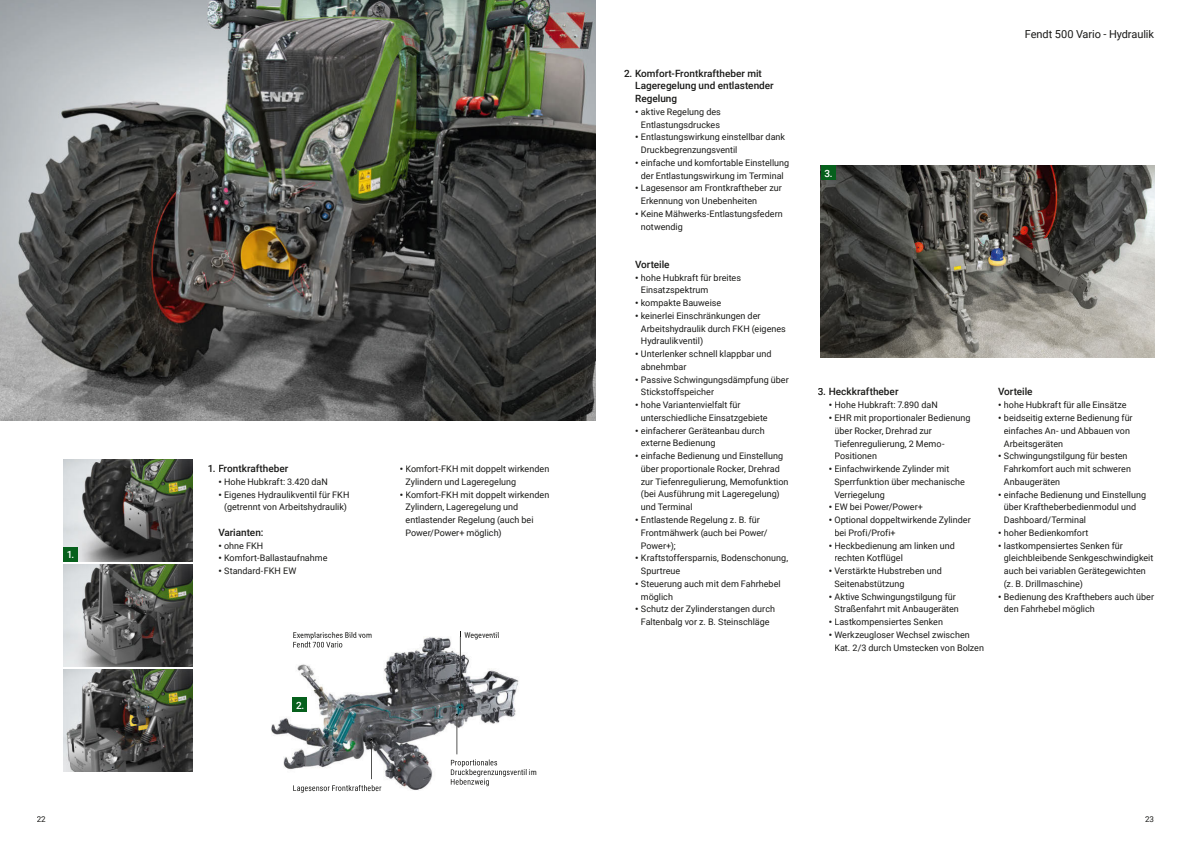
<style>
.page{position:relative;width:1191px;height:842px;background:#fff}
.page>*{position:absolute;margin:0;border:0;box-sizing:border-box;transform-origin:0 0}
.t1{font:11px "Roboto";letter-spacing:-.01em;color:#1a1a18}
.t2{font:500 10px/12.8px "Roboto";color:#1a1a18}
.t3{font:500 10px "Roboto";color:#fff}
.t4{font:9px/12.8px "Roboto";color:#1a1a18}
.t5{font:8px "Roboto Condensed";letter-spacing:.005em;color:#1a1a18}
.t6{font:8px "Roboto";color:#1a1a18}
.s1{font-weight:900}
</style>
<div class="page">
<img style="left:63px;top:459px;width:130px;height:102px">
<img style="left:63px;top:564px;width:130px;height:102px">
<img style="left:63px;top:669px;width:130px;height:102px">
<img style="left:0;top:0;width:595px;height:421px">
<img style="left:271px;top:636px;width:248px;height:154px">
<img style="left:460px;top:636px;width:1px;height:70px">
<img style="left:456px;top:717px;width:1px;height:37px">
<svg style="left:455px;top:706px;width:7px;height:11px"></svg>
<img style="left:371px;top:741px;width:1px;height:38px">
<div style="left:63px;top:547px;width:14px;height:14px;background:#06601c"></div>
<div style="left:293px;top:698px;width:14px;height:14px;background:#06601c"></div>
<img style="left:331px;top:636px;width:41px;height:3px">
<img style="left:293px;top:636px;width:38px;height:3px">
<img style="left:338px;top:641px;width:4px;height:6px">
<img style="left:293px;top:641px;width:45px;height:6px">
<img style="left:464px;top:636px;width:34px;height:3px">
<img style="left:487px;top:759px;width:10px;height:8px">
<img style="left:451px;top:759px;width:36px;height:8px">
<img style="left:490px;top:769px;width:29px;height:8px">
<img style="left:451px;top:769px;width:39px;height:17px">
<img style="left:451px;top:779px;width:38px;height:7px">
<img style="left:323px;top:785px;width:58px;height:6px">
<img style="left:293px;top:785px;width:30px;height:6px">
<hr style="left:595px;top:0;width:1px;height:421px;background:#eceded">
<img style="left:821px;top:166px;width:333px;height:191px">
<div style="left:821px;top:166px;width:14px;height:14px;background:#06601c"></div>
<p class="t3" style="left:67px;top:549px;width:9px">1.</p>
<p class="t6" style="left:37px;top:816px;width:10px">22</p>
<p class="t2" style="left:208px;top:462px;width:82px">1. Frontkraftheber</p>
<p class="t4" style="left:405px;top:463px;width:145px;text-indent:-6px"><span class="s1">•</span> Komfort-FKH mit doppelt wirkenden<br>Zylindern und Lageregelung</p>
<p class="t4" style="left:405px;top:488px;width:145px;text-indent:-6px"><span class="s1">•</span> Komfort-FKH mit doppelt wirkenden<br>Zylindern, Lageregelung und entlastender Regelung (auch bei<br>Power/Power+ möglich)</p>
<p class="t4" style="left:218px;top:476px;width:111px"><span class="s1">•</span> Hohe Hubkraft: 3.420 daN</p>
<p class="t4" style="left:218px;top:488px;width:133px;text-align:center"><span class="s1">•</span> Eigenes Hydraulikventil für FKH (getrennt von Arbeitshydraulik)</p>
<p class="t2" style="left:218px;top:526px;width:47px">Varianten:</p>
<p class="t4" style="left:218px;top:540px;width:46px"><span class="s1">•</span> ohne FKH</p>
<p class="t4" style="left:218px;top:552px;width:111px"><span class="s1">•</span> Komfort-Ballastaufnahme</p>
<p class="t4" style="left:218px;top:565px;width:79px"><span class="s1">•</span> Standard-FKH EW</p>
<p class="t5" style="left:293px;top:632px;width:81px">Exemplarisches Bild vom</p>
<p class="t5" style="left:464px;top:632px;width:36px">Wegeventil</p>
<p class="t3" style="left:296px;top:699px;width:10px">2.</p>
<p class="t5" style="left:513px;top:769px;width:25px">entil im</p>
<p class="t2" style="left:635px;top:67px;width:140px;text-indent:-11px">2. Komfort-Frontkraftheber mit<br>Lageregelung und entlastender<br>Regelung</p>
<p class="t4" style="left:635px;top:106px;width:87px;text-align:center"><span class="s1">•</span> aktive Regelung des<br>Entlastungsdruckes</p>
<p class="t4" style="left:641px;top:131px;width:146px;text-indent:-6px"><span class="s1">•</span> Entlastungswirkung einstellbar dank<br>Druckbegrenzungsventil</p>
<p class="t4" style="left:635px;top:157px;width:156px;text-align:center"><span class="s1">•</span> einfache und komfortable Einstellung der Entlastungswirkung im Terminal</p>
<p class="t4" style="left:641px;top:182px;width:142px;text-indent:-6px"><span class="s1">•</span> Lagesensor am Frontkraftheber zur<br>Erkennung von Unebenheiten</p>
<p class="t4" style="left:641px;top:208px;width:143px;text-indent:-6px"><span class="s1">•</span> Keine Mähwerks-Entlastungsfedern notwendig</p>
<p class="t2" style="left:635px;top:259px;width:36px">Vorteile</p>
<p class="t4" style="left:641px;top:272px;width:102px;text-indent:-6px"><span class="s1">•</span> hohe Hubkraft für breites<br>Einsatzspektrum</p>
<p class="t4" style="left:635px;top:297px;width:88px"><span class="s1">•</span> kompakte Bauweise</p>
<p class="t4" style="left:641px;top:310px;width:147px;text-indent:-6px"><span class="s1">•</span> keinerlei Einschränkungen der<br>Arbeitshydraulik durch FKH (eigenes<br>Hydraulikventil)</p>
<p class="t4" style="left:641px;top:348px;width:132px;text-indent:-6px"><span class="s1">•</span> Unterlenker schnell klappbar und abnehmbar</p>
<p class="t4" style="left:641px;top:374px;width:149px;text-indent:-6px"><span class="s1">•</span> Passive Schwingungsdämpfung über<br>Stickstoffspeicher</p>
<p class="t4" style="left:641px;top:399px;width:128px;text-indent:-6px"><span class="s1">•</span> hohe Variantenvielfalt für unterschiedliche Einsatzgebiete</p>
<p class="t4" style="left:641px;top:425px;width:125px;text-indent:-6px"><span class="s1">•</span> einfacherer Geräteanbau durch externe Bedienung</p>
<p class="t4" style="left:641px;top:450px;width:149px;text-indent:-6px"><span class="s1">•</span> einfache Bedienung und Einstellung über proportionale Rocker, Drehrad zur Tiefenregulierung, Memofunktion (bei Ausführung mit Lageregelung) und Terminal</p>
<p class="t4" style="left:641px;top:514px;width:128px;text-indent:-6px"><span class="s1">•</span> Entlastende Regelung z. B. für<br>Frontmähwerk (auch bei Power/<br>Power+);</p>
<p class="t4" style="left:641px;top:552px;width:149px;text-indent:-6px"><span class="s1">•</span> Kraftstoffersparnis, Bodenschonung,<br>Spurtreue</p>
<p class="t4" style="left:641px;top:578px;width:141px;text-indent:-6px"><span class="s1">•</span> Steuerung auch mit dem Fahrhebel möglich</p>
<p class="t4" style="left:635px;top:603px;width:141px;text-align:center"><span class="s1">•</span> Schutz der Zylinderstangen durch<br>Faltenbalg vor z. B. Steinschläge</p>
<p class="t3" style="left:824px;top:169px;width:10px">3.</p>
<p class="t1" style="left:1025px;top:29px;width:131px">Fendt 500 Vario - Hydraulik</p>
<p class="t2" style="left:818px;top:386px;width:82px">3. Heckkraftheber</p>
<p class="t4" style="left:828px;top:399px;width:111px"><span class="s1">•</span> Hohe Hubkraft: 7.890 daN</p>
<p class="t4" style="left:834px;top:412px;width:138px;text-indent:-6px"><span class="s1">•</span> EHR mit proportionaler Bedienung über Rocker, Drehrad zur<br>Tiefenregulierung, 2 Memo-<br>Positionen</p>
<p class="t4" style="left:834px;top:463px;width:132px;text-indent:-6px"><span class="s1">•</span> Einfachwirkende Zylinder mit<br>Sperrfunktion über mechanische<br>Verriegelung</p>
<p class="t4" style="left:828px;top:501px;width:96px"><span class="s1">•</span> EW bei Power/Power+</p>
<p class="t4" style="left:834px;top:514px;width:138px;text-indent:-6px"><span class="s1">•</span> Optional doppeltwirkende Zylinder bei Profi/Profi+</p>
<p class="t4" style="left:834px;top:539px;width:122px;text-indent:-6px"><span class="s1">•</span> Heckbedienung am linken und rechten Kotflügel</p>
<p class="t4" style="left:834px;top:565px;width:109px;text-indent:-6px"><span class="s1">•</span> Verstärkte Hubstreben und<br>Seitenabstützung</p>
<p class="t4" style="left:834px;top:591px;width:126px;text-indent:-6px"><span class="s1">•</span> Aktive Schwingungstilgung für<br>Straßenfahrt mit Anbaugeräten</p>
<p class="t4" style="left:828px;top:616px;width:116px"><span class="s1">•</span> Lastkompensiertes Senken</p>
<p class="t4" style="left:834px;top:629px;width:151px;text-indent:-6px"><span class="s1">•</span> Werkzeugloser Wechsel zwischen<br>Kat. 2/3 durch Umstecken von Bolzen</p>
<p class="t2" style="left:998px;top:386px;width:36px">Vorteile</p>
<p class="t4" style="left:998px;top:399px;width:130px"><span class="s1">•</span> hohe Hubkraft für alle Einsätze</p>
<p class="t4" style="left:1003px;top:412px;width:130px;text-indent:-6px"><span class="s1">•</span> beidseitig externe Bedienung für einfaches An- und Abbauen von<br>Arbeitsgeräten</p>
<p class="t4" style="left:1003px;top:450px;width:129px;text-indent:-6px"><span class="s1">•</span> Schwingungstilgung für besten<br>Fahrkomfort auch mit schweren<br>Anbaugeräten</p>
<p class="t4" style="left:1003px;top:488px;width:144px;text-indent:-6px"><span class="s1">•</span> einfache Bedienung und Einstellung über Kraftheberbedienmodul und<br>Dashboard/Terminal</p>
<p class="t4" style="left:998px;top:527px;width:92px"><span class="s1">•</span> hoher Bedienkomfort</p>
<p class="t4" style="left:1003px;top:539px;width:151px;text-indent:-6px"><span class="s1">•</span> lastkompensiertes Senken für gleichbleibende Senkgeschwindigkeit auch bei variablen Gerätegewichten (z. B. Drillmaschine)</p>
<p class="t4" style="left:1003px;top:591px;width:152px;text-indent:-6px"><span class="s1">•</span> Bedienung des Krafthebers auch über den Fahrhebel möglich</p>
<p class="t6" style="left:1145px;top:816px;width:10px">23</p>
</div>
